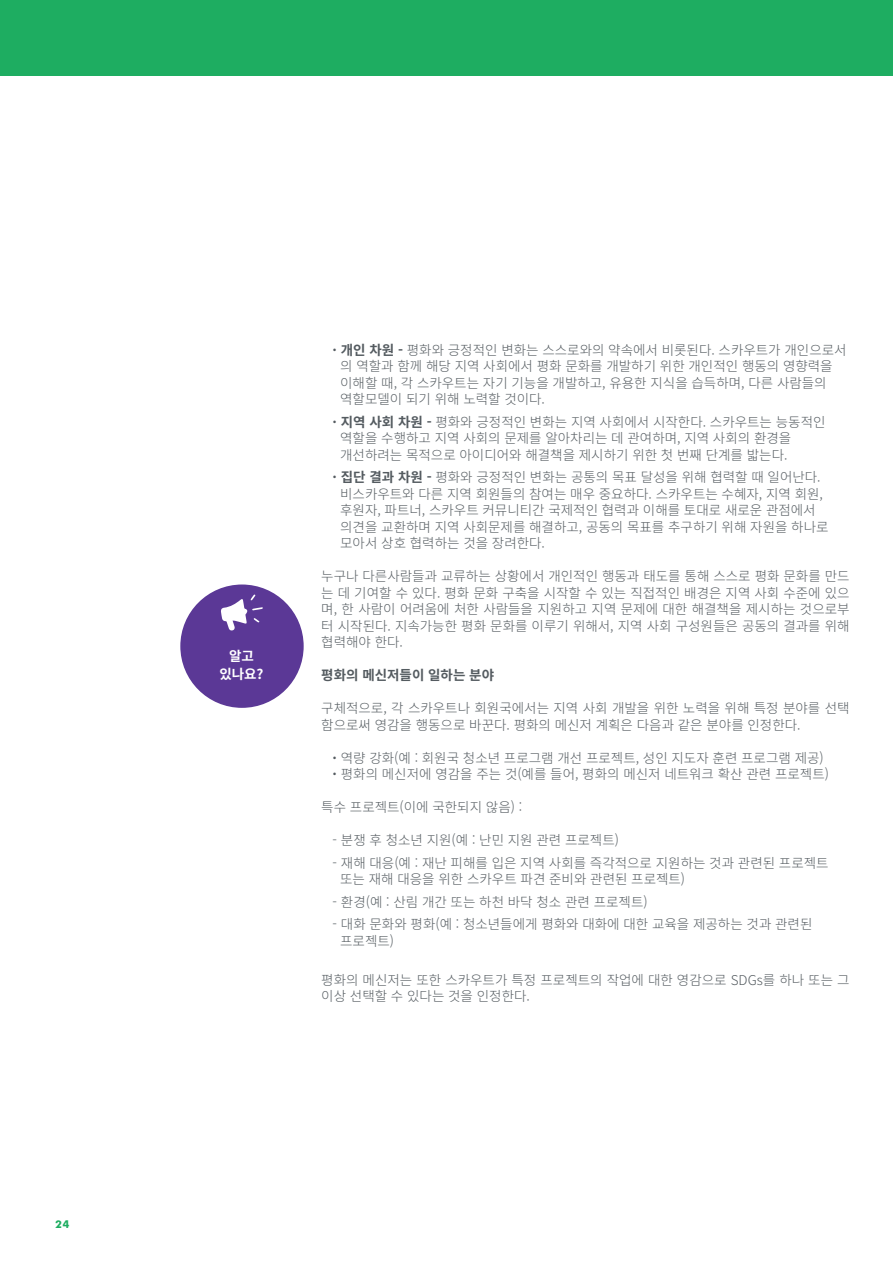
<style>
.page{position:relative;width:893px;height:1263px;background:#fff}
.page>*{position:absolute;margin:0;border:0;box-sizing:border-box;transform-origin:0 0}
.t1{font:300 13.5px/16.5px "Noto Sans CJ Kkr";color:#545b60}
.t2{font:700 13.5px "Noto Sans CJ Kkr";color:#545b60}
.t3{font:700 13.5px/18px "Noto Sans CJ Kkr";color:#fff;text-align:center}
.t4{font:700 12px "Futura";color:#1ead61}
.s1{font-weight:700}
</style>
<div class="page">
<div style="left:0;top:0;width:893px;height:76px;background:#1ead61"></div>
<div style="left:180px;top:584px;width:124px;height:124px;background:#5b3896;border-radius:50%"></div>
<svg style="left:221px;top:595px;width:42px;height:36px"></svg>
<p class="t4" style="left:55px;top:1218px;width:16px">24</p>
<p class="t3" style="left:219px;top:648px;width:46px">알고 있나요?</p>
<p class="t1" style="left:340px;top:342px;width:508px;text-indent:-8px"><span class="s1">· 개인 차원 -</span> 평화와 긍정적인 변화는 스스로와의 약속에서 비롯된다. 스카우트가 개인으로서 의 역할과 함께 해당 지역 사회에서 평화 문화를 개발하기 위한 개인적인 행동의 영향력을 이해할 때, 각 스카우트는 자기 기능을 개발하고, 유용한 지식을 습득하며, 다른 사람들의 역할모델이 되기 위해 노력할 것이다.</p>
<p class="t1" style="left:340px;top:414px;width:487px;text-indent:-8px"><span class="s1">· 지역 사회 차원 -</span> 평화와 긍정적인 변화는 지역 사회에서 시작한다. 스카우트는 능동적인 역할을 수행하고 지역 사회의 문제를 알아차리는 데 관여하며, 지역 사회의 환경을 개선하려는 목적으로 아이디어와 해결책을 제시하기 위한 첫 번째 단계를 밟는다.</p>
<p class="t1" style="left:340px;top:469px;width:490px;text-indent:-8px"><span class="s1">· 집단 결과 차원 -</span> 평화와 긍정적인 변화는 공통의 목표 달성을 위해 협력할 때 일어난다. 비스카우트와 다른 지역 회원들의 참여는 매우 중요하다. 스카우트는 수혜자, 지역 회원, 후원자, 파트너, 스카우트 커뮤니티간 국제적인 협력과 이해를 토대로 새로운 관점에서 의견을 교환하며 지역 사회문제를 해결하고, 공동의 목표를 추구하기 위해 자원을 하나로 모아서 상호 협력하는 것을 장려한다.</p>
<p class="t1" style="left:321px;top:568px;width:530px;text-align:justify">누구나 다른사람들과 교류하는 상황에서 개인적인 행동과 태도를 통해 스스로 평화 문화를 만드 는 데 기여할 수 있다. 평화 문화 구축을 시작할 수 있는 직접적인 배경은 지역 사회 수준에 있으 며, 한 사람이 어려움에 처한 사람들을 지원하고 지역 문제에 대한 해결책을 제시하는 것으로부 터 시작된다. 지속가능한 평화 문화를 이루기 위해서, 지역 사회 구성원들은 공동의 결과를 위해 협력해야 한다.</p>
<p class="t2" style="left:321px;top:667px;width:174px">평화의 메신저들이 일하는 분야</p>
<p class="t1" style="left:321px;top:700px;width:530px">구체적으로, 각 스카우트나 회원국에서는 지역 사회 개발을 위한 노력을 위해 특정 분야를 선택 함으로써 영감을 행동으로 바꾼다. 평화의 메신저 계획은 다음과 같은 분야를 인정한다.</p>
<p class="t1" style="left:333px;top:750px;width:498px"><span class="s1">·</span> 역량 강화(예 : 회원국 청소년 프로그램 개선 프로젝트, 성인 지도자 훈련 프로그램 제공) <span class="s1">·</span> 평화의 메신저에 영감을 주는 것(예를 들어, 평화의 메신저 네트워크 확산 관련 프로젝트)</p>
<p class="t1" style="left:321px;top:799px;width:202px">특수 프로젝트(이에 국한되지 않음) :</p>
<p class="t1" style="left:333px;top:832px;width:288px">- 분쟁 후 청소년 지원(예 : 난민 지원 관련 프로젝트)</p>
<p class="t1" style="left:340px;top:855px;width:490px;text-indent:-8px">- 재해 대응(예 : 재난 피해를 입은 지역 사회를 즉각적으로 지원하는 것과 관련된 프로젝트 또는 재해 대응을 위한 스카우트 파견 준비와 관련된 프로젝트)</p>
<p class="t1" style="left:333px;top:894px;width:316px">- 환경(예 : 산림 개간 또는 하천 바닥 청소 관련 프로젝트)</p>
<p class="t1" style="left:340px;top:916px;width:474px;text-indent:-8px">- 대화 문화와 평화(예 : 청소년들에게 평화와 대화에 대한 교육을 제공하는 것과 관련된 프로젝트)</p>
<p class="t1" style="left:321px;top:972px;width:530px">평화의 메신저는 또한 스카우트가 특정 프로젝트의 작업에 대한 영감으로 SDGs를 하나 또는 그 이상 선택할 수 있다는 것을 인정한다.</p>
</div>
